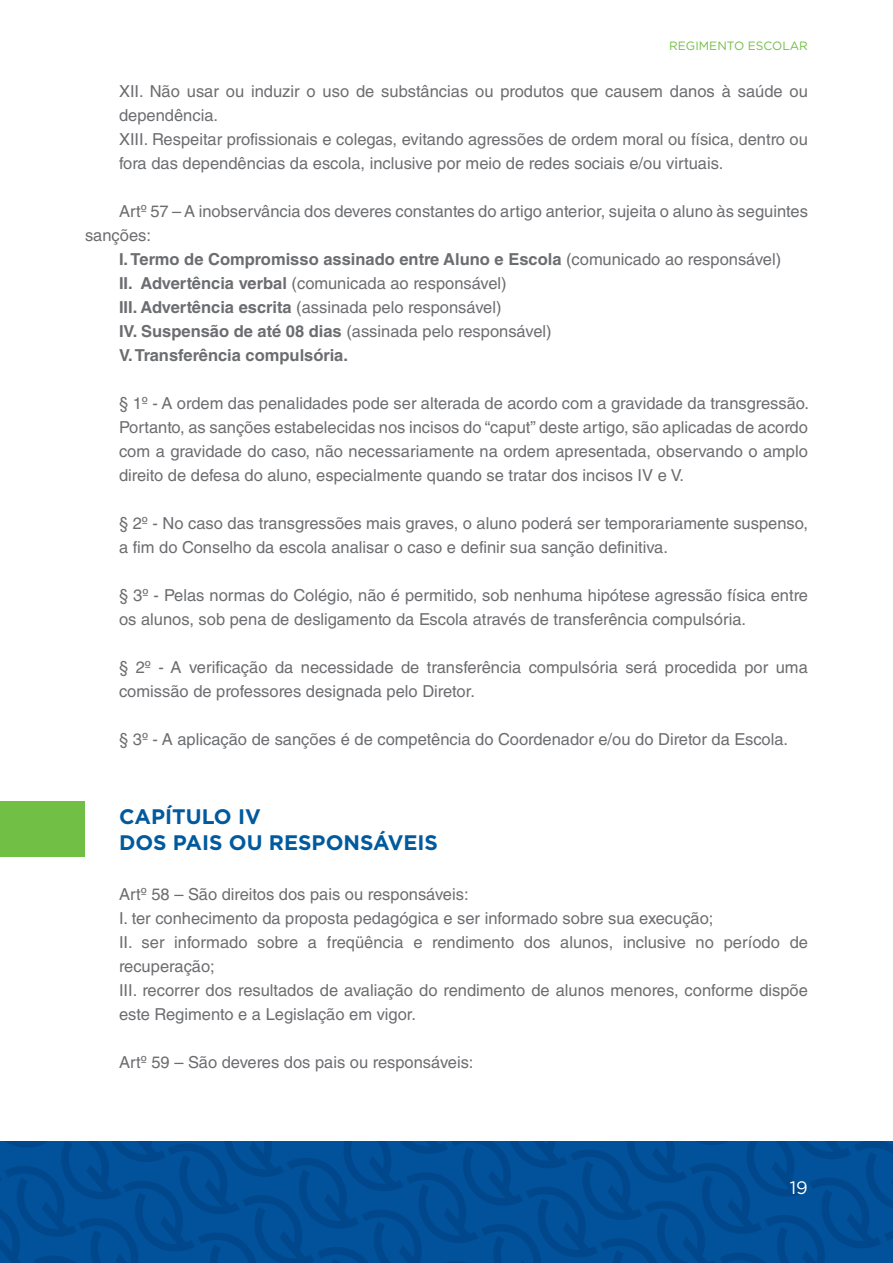
<style>
.page{position:relative;width:893px;height:1263px;background:#fff}
.page>*{position:absolute;margin:0;border:0;box-sizing:border-box;transform-origin:0 0}
.t1{font:700 21px/25.2px "Gotham";color:#015a9d}
.t2{font:18px "Gotham";color:#fff}
.t3{font:16.5px/24px "Helvetica LT Std";color:#6c6d70}
.t4{font:700 16.5px "Helvetica LT Std";color:#6c6d70}
.t5{font:12px "Gotham";color:#71bf44}
.s1{font-weight:400}
.s2{font-weight:700}
</style>
<div class="page">
<svg style="left:0;top:1141px;width:893px;height:122px;background:#014d96"></svg>
<div style="left:0;top:801px;width:84px;height:55px;background:#71bf44"></div>
<p class="t5" style="left:669px;top:38px;width:140px">REGIMENTO ESCOLAR</p>
<p class="t3" style="left:119px;top:79px;width:690px">XII. Não usar ou induzir o uso de substâncias ou produtos que causem danos à saúde ou dependência.<br>XIII. Respeitar profissionais e colegas, evitando agressões de ordem moral ou física, dentro ou fora das dependências da escola, inclusive por meio de redes sociais e/ou virtuais.</p>
<p class="t3" style="left:119px;top:199px;width:690px">Artº 57 – A inobservância dos deveres constantes do artigo anterior, sujeita o aluno às seguintes</p>
<p class="t3" style="left:85px;top:223px;width:68px">sanções:</p>
<p class="t4" style="left:119px;top:249px;width:664px">I. Termo de Compromisso assinado entre Aluno e Escola <span class="s1">(comunicado ao responsável)</span></p>
<p class="t3" style="left:119px;top:271px;width:389px"><span class="s2">II. Advertência verbal</span> (comunicada ao responsável)</p>
<p class="t3" style="left:119px;top:295px;width:384px"><span class="s2">III. Advertência escrita</span> (assinada pelo responsável)</p>
<p class="t3" style="left:119px;top:319px;width:434px"><span class="s2">IV. Suspensão de até 08 dias</span> (assinada pelo responsável)</p>
<p class="t4" style="left:119px;top:345px;width:230px">V. Transferência compulsória.</p>
<p class="t3" style="left:119px;top:391px;width:691px;text-align:justify">§ 1º - A ordem das penalidades pode ser alterada de acordo com a gravidade da transgressão.<br>Portanto, as sanções estabelecidas nos incisos do “caput” deste artigo, são aplicadas de acordo com a gravidade do caso, não necessariamente na ordem apresentada, observando o amplo direito de defesa do aluno, especialmente quando se tratar dos incisos IV e V.</p>
<p class="t3" style="left:119px;top:511px;width:690px">§ 2º - No caso das transgressões mais graves, o aluno poderá ser temporariamente suspenso, a fim do Conselho da escola analisar o caso e definir sua sanção definitiva.</p>
<p class="t3" style="left:119px;top:583px;width:690px">§ 3º - Pelas normas do Colégio, não é permitido, sob nenhuma hipótese agressão física entre os alunos, sob pena de desligamento da Escola através de transferência compulsória.</p>
<p class="t3" style="left:119px;top:655px;width:690px">§ 2º - A verificação da necessidade de transferência compulsória será procedida por uma comissão de professores designada pelo Diretor.</p>
<p class="t3" style="left:119px;top:727px;width:671px">§ 3º - A aplicação de sanções é de competência do Coordenador e/ou do Diretor da Escola.</p>
<p class="t1" style="left:119px;top:804px;width:320px">CAPÍTULO IV<br>DOS PAIS OU RESPONSÁVEIS</p>
<p class="t3" style="left:119px;top:882px;width:690px">Artº 58 – São direitos dos pais ou responsáveis:<br>I. ter conhecimento da proposta pedagógica e ser informado sobre sua execução;<br>II. ser informado sobre a freqüência e rendimento dos alunos, inclusive no período de recuperação;<br>III. recorrer dos resultados de avaliação do rendimento de alunos menores, conforme dispõe este Regimento e a Legislação em vigor.</p>
<p class="t3" style="left:119px;top:1050px;width:356px">Artº 59 – São deveres dos pais ou responsáveis:</p>
<p class="t2" style="left:790px;top:1176px;width:20px">19</p>
</div>
